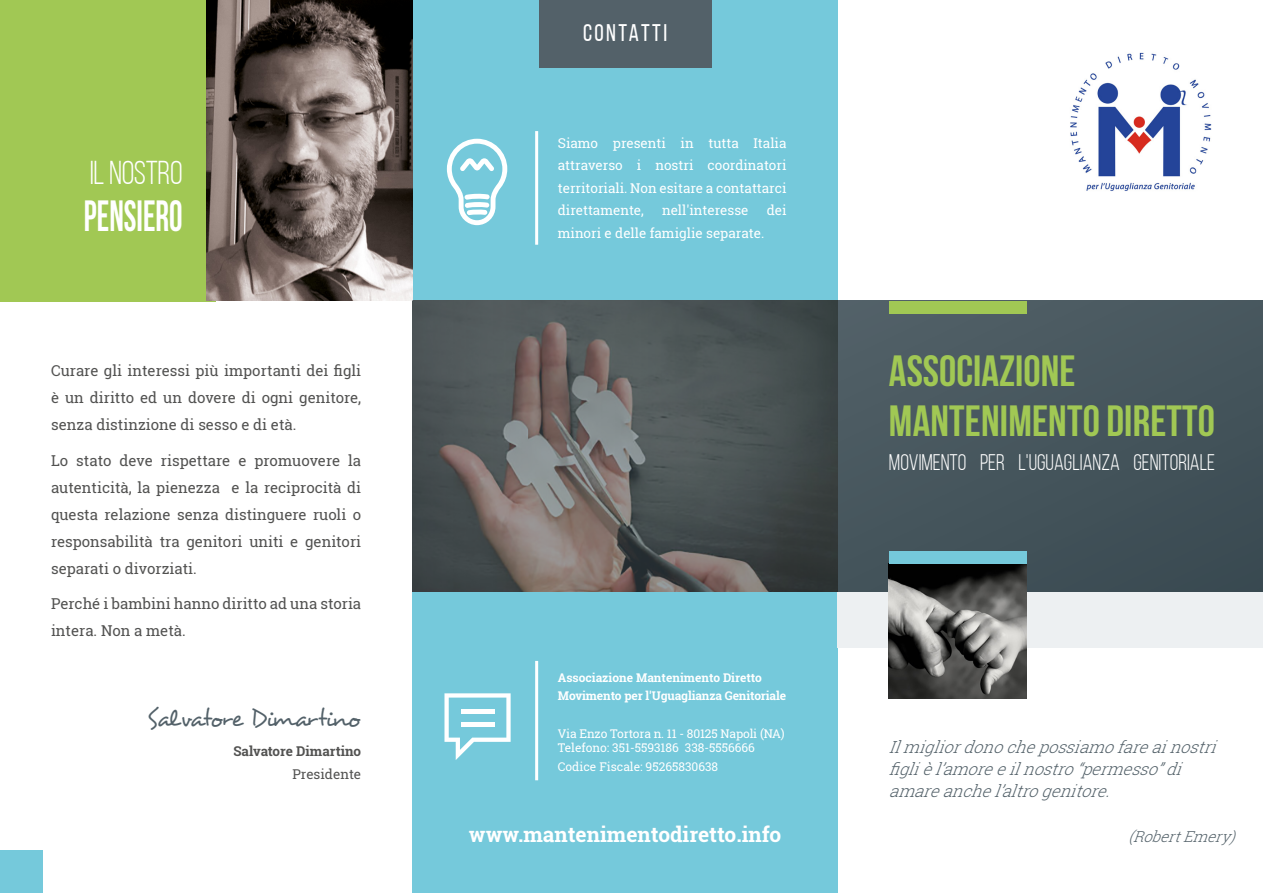
<style>
.page{position:relative;width:1263px;height:893px;background:#fff}
.page>*{position:absolute;margin:0;border:0;box-sizing:border-box;transform-origin:0 0}
.Header_Huge{font:700 43.5px/49.5px "Bebas Neue";letter-spacing:.005em;color:#a1c854}
.Header_Huge-2{font:700 43.5px "Bebas Neue";color:#fff;scale:.78 1}
.Header_Huge-3{font:33px "Bebas Neue";letter-spacing:-.01em;color:#fff}
.Important{font:24px "Desyrel";letter-spacing:-.075em;color:#536169}
.Header_Huge-4{font:24px "Bebas Neue";letter-spacing:.1em;color:#fff}
.Header_Huge-5{font:22.5px "Bebas Neue";color:#fff}
.Lead{font:700 21px "Roboto Slab";color:#fff}
.Quote___Back{font:italic 300 16.5px "Roboto Slab";color:#536169}
.Important-2{font:15px/27px "Roboto Slab";color:#525251;text-align:justify}
.Quote___Back-2{font:italic 300 15px "Roboto Slab";color:#536169}
.Quote___Back-3{font:13.5px/22.5px "Roboto Slab";color:#fff;text-align:justify}
.Important-3{font:700 13.5px/22.5px "Roboto Slab";color:#525251;text-align:right}
.Quote___Back-4{font:12px/14.4px "Roboto Slab";color:#fff}
.Quote___Back-5{font:700 12px "Roboto Slab";letter-spacing:-.01em;color:#fff}
.s1{font-weight:400}
</style>
<div class="page">
<div style="left:412px;top:0;width:426px;height:893px;background:#75c9db"></div>
<div style="left:838px;top:592px;width:425px;height:56px;background:#edf0f2"></div>
<div style="left:838px;top:301px;width:425px;height:291px;background:#46565d"></div>
<img style="left:889px;top:563px;width:137px;height:136px">
<div style="left:889px;top:301px;width:137px;height:13px;background:#a1c854"></div>
<div style="left:889px;top:551px;width:137px;height:12px;background:#75c9db"></div>
<div style="left:0;top:0;width:215px;height:301px;background:#a1c854"></div>
<div style="left:0;top:851px;width:43px;height:42px;background:#75c9db"></div>
<div style="left:539px;top:0;width:172px;height:68px;background:#536169"></div>
<img style="left:207px;top:0;width:205px;height:301px">
<svg style="left:412px;top:301px;width:426px;height:291px;background:#575a5a"></svg>
<svg style="left:447px;top:139px;width:60px;height:86px"></svg>
<hr style="left:535px;top:131px;width:3px;height:114px;background:#fff">
<hr style="left:535px;top:661px;width:3px;height:119px;background:#fff">
<svg style="left:444px;top:693px;width:67px;height:67px"></svg>
<img style="left:1070px;top:52px;width:142px;height:139px">
<p class="Header_Huge-3" style="left:90px;top:155px;width:94px">IL NOSTRO</p>
<p class="Header_Huge-2" style="left:84px;top:192px;width:128px">PENSIERO</p>
<p class="Important-2" style="left:51px;top:357px;width:312px">Curare gli interessi più importanti dei figli è un diritto ed un dovere di ogni genitore, senza distinzione di sesso e di età.</p>
<p class="Important-2" style="left:51px;top:446px;width:312px">Lo stato deve rispettare e promuovere la autenticità, la pienezza e la reciprocità di questa relazione senza distinguere ruoli o responsabilità tra genitori uniti e genitori separati o divorziati.</p>
<p class="Important-2" style="left:51px;top:590px;width:312px">Perché i bambini hanno diritto ad una storia intera. Non a metà.</p>
<p class="Important" style="left:147px;top:704px;width:216px">Sal vatore Dimartino</p>
<p class="Important-3" style="left:233px;top:740px;width:129px">Salvatore Dimartino<br><span class="s1">Presidente</span></p>
<p class="Header_Huge-4" style="left:583px;top:20px;width:86px">CONTATTI</p>
<p class="Quote___Back-3" style="left:558px;top:131px;width:230px">Siamo presenti in tutta Italia attraverso i nostri coordinatori territoriali. Non esitare a contattarci direttamente,</p>
<p class="Quote___Back-3" style="left:662px;top:199px;width:88px">nell'interesse</p>
<p class="Quote___Back-3" style="left:767px;top:199px;width:21px">dei</p>
<p class="Quote___Back-3" style="left:558px;top:221px;width:208px">minori e delle famiglie separate.</p>
<p class="Quote___Back-5" style="left:558px;top:669px;width:206px">Associazione Mantenimento Diretto</p>
<p class="Quote___Back-5" style="left:558px;top:688px;width:230px">Movimento per l'Uguaglianza Genitoriale</p>
<p class="Quote___Back-4" style="left:558px;top:726px;width:228px">Via Enzo Tortora n. 11 - 80125 Napoli (NA)<br>Telefono: 351-5593186 338-5556666</p>
<p class="Quote___Back-4" style="left:558px;top:759px;width:162px">Codice Fiscale: 95265830638</p>
<p class="Lead" style="left:469px;top:820px;width:314px">www.mantenimentodiretto.info</p>
<p class="Header_Huge" style="left:889px;top:346px;width:328px">ASSOCIAZIONE<br>MANTENIMENTO DIRETTO</p>
<p class="Header_Huge-5" style="left:889px;top:450px;width:328px">MOVIMENTO PER L'UGUAGLIANZA GENITORIALE</p>
<p class="Quote___Back" style="left:889px;top:736px;width:336px">Ilmigliordonochepossiamofareainostri</p>
<p class="Quote___Back" style="left:889px;top:758px;width:301px">figlièl’amoreeilnostro“permesso”di</p>
<p class="Quote___Back" style="left:889px;top:780px;width:230px">amareanchel’altrogenitore.</p>
<p class="Quote___Back-2" style="left:1128px;top:826px;width:115px">(RobertEmery)</p>
</div>
